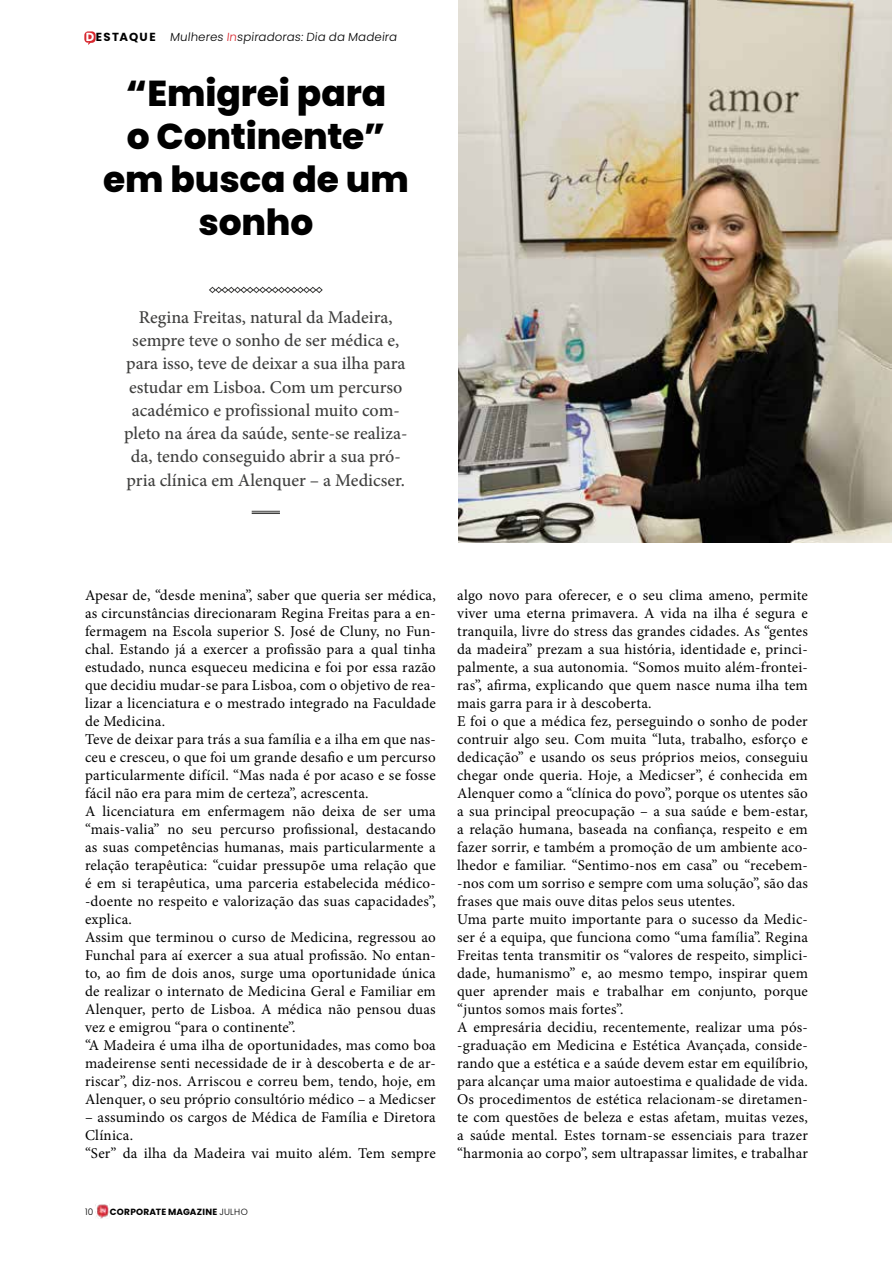
<style>
.page{position:relative;width:893px;height:1263px;background:#fff}
.page>*{position:absolute;margin:0;border:0;box-sizing:border-box;transform-origin:0 0}
.t1{font:800 36px/43.2px "Poppins";letter-spacing:-.005em;color:#000;text-align:center}
.t2{font:500 18px/23.2px "Minion Pro";color:#3f3f3e;text-align:center}
.t3{font:15px/18px "Minion Pro";letter-spacing:.015em;color:#000}
.t4{font:300 11.7px "Poppins";color:#000}
.t5{font:700 9px "Poppins";letter-spacing:.025em;color:#000}
.t6{font:300 9px "Poppins";color:#000}
.s1{font-weight:700;color:#fff}
.s2{font-weight:700}
.s3{color:#d8262e}
.s4{font-weight:300}
</style>
<div class="page">
<img style="left:95px;top:1204px;width:15px;height:14px">
<svg style="left:84px;top:31px;width:12px;height:14px"></svg>
<svg style="left:209px;top:287px;width:114px;height:6px"></svg>
<svg style="left:252px;top:511px;width:28px;height:1px"></svg>
<hr style="left:252px;top:512px;width:28px;height:2px;background:#3f3f3e">
<img style="left:458px;top:0;width:434px;height:542px">
<p class="t4" style="left:86px;top:30px;width:315px"><span class="s1">D</span> <span class="s2">E S TA Q U E</span> Mulheres <span class="s3">In</span>spiradoras: Dia da Madeira</p>
<h1 class="t1" style="left:103px;top:72px;width:307px">“Emigrei para<br>o Continente” em busca de um sonho</h1>
<p class="t2" style="left:124px;top:305px;width:285px">Regina Freitas, natural da Madeira, sempre teve o sonho de ser médica e, para isso, teve de deixar a sua ilha para estudar em Lisboa. Com um percurso académico e profissional muito com&shy;pleto na área da saúde, sente-se realiza&shy;da, tendo conseguido abrir a sua pró&shy;pria clínica em Alenquer – a Medicser.</p>
<p class="t3" style="left:85px;top:586px;width:352px">Apesar de, “desde menina”, saber que queria ser médica, as circunstâncias direcionaram Regina Freitas para a en&shy;fermagem na Escola superior S. José de Cluny, no Fun&shy;chal. Estando já a exercer a profissão para a qual tinha estudado, nunca esqueceu medicina e foi por essa razão que decidiu mudar-se para Lisboa, com o objetivo de rea&shy;lizar a licenciatura e o mestrado integrado na Faculdade de Medicina.<br>Teve de deixar para trás a sua família e a ilha em que nas&shy;ceu e cresceu, o que foi um grande desafio e um percurso particularmente difícil. “Mas nada é por acaso e se fosse fácil não era para mim de certeza”, acrescenta.<br>A licenciatura em enfermagem não deixa de ser uma “mais-valia” no seu percurso profissional, destacando as suas competências humanas, mais particularmente a relação terapêutica: “cuidar pressupõe uma relação que é em si terapêutica, uma parceria estabelecida médico--doente no respeito e valorização das suas capacidades”, explica.<br>Assim que terminou o curso de Medicina, regressou ao Funchal para aí exercer a sua atual profissão. No entan&shy;to, ao fim de dois anos, surge uma oportunidade única de realizar o internato de Medicina Geral e Familiar em Alenquer, perto de Lisboa. A médica não pensou duas vez e emigrou “para o continente”.<br>“A Madeira é uma ilha de oportunidades, mas como boa madeirense senti necessidade de ir à descoberta e de ar&shy;riscar”, diz-nos. Arriscou e correu bem, tendo, hoje, em Alenquer, o seu próprio consultório médico – a Medicser</p>
<p class="t3" style="left:85px;top:1108px;width:352px">– assumindo os cargos de Médica de Família e Diretora<br>Clínica.<br>“Ser” da ilha da Madeira vai muito além. Tem sempre</p>
<p class="t6" style="left:85px;top:1206px;width:10px">10</p>
<p class="t5" style="left:110px;top:1206px;width:139px">CORPORATE MAGAZINE <span class="s4">JULHO</span></p>
<p class="t3" style="left:457px;top:586px;width:352px">algo novo para oferecer, e o seu clima ameno, permite viver uma eterna primavera. A vida na ilha é segura e tranquila, livre do stress das grandes cidades. As “gentes da madeira” prezam a sua história, identidade e, princi&shy;palmente, a sua autonomia. “Somos muito além-frontei&shy;ras”, afirma, explicando que quem nasce numa ilha tem mais garra para ir à descoberta.<br>E foi o que a médica fez, perseguindo o sonho de poder contruir algo seu. Com muita “luta, trabalho, esforço e dedicação” e usando os seus próprios meios, conseguiu chegar onde queria. Hoje, a Medicser”, é conhecida em Alenquer como a “clínica do povo”, porque os utentes são a sua principal preocupação – a sua saúde e bem-estar, a relação humana, baseada na confiança, respeito e em fazer sorrir, e também a promoção de um ambiente aco&shy;lhedor e familiar. “Sentimo-nos em casa” ou “recebem--nos com um sorriso e sempre com uma solução”, são das frases que mais ouve ditas pelos seus utentes.<br>Uma parte muito importante para o sucesso da Medic&shy;ser é a equipa, que funciona como “uma família”. Regina Freitas tenta transmitir os “valores de respeito, simplici&shy;dade, humanismo” e, ao mesmo tempo, inspirar quem quer aprender mais e trabalhar em conjunto, porque “juntos somos mais fortes”.<br>A empresária decidiu, recentemente, realizar uma pós--graduação em Medicina e Estética Avançada, conside&shy;rando que a estética e a saúde devem estar em equilíbrio, para alcançar uma maior autoestima e qualidade de vida.<br>Os procedimentos de estética relacionam-se diretamen&shy;te com questões de beleza e estas afetam, muitas vezes, a saúde mental. Estes tornam-se essenciais para trazer “harmonia ao corpo”, sem ultrapassar limites, e trabalhar</p>
</div>
